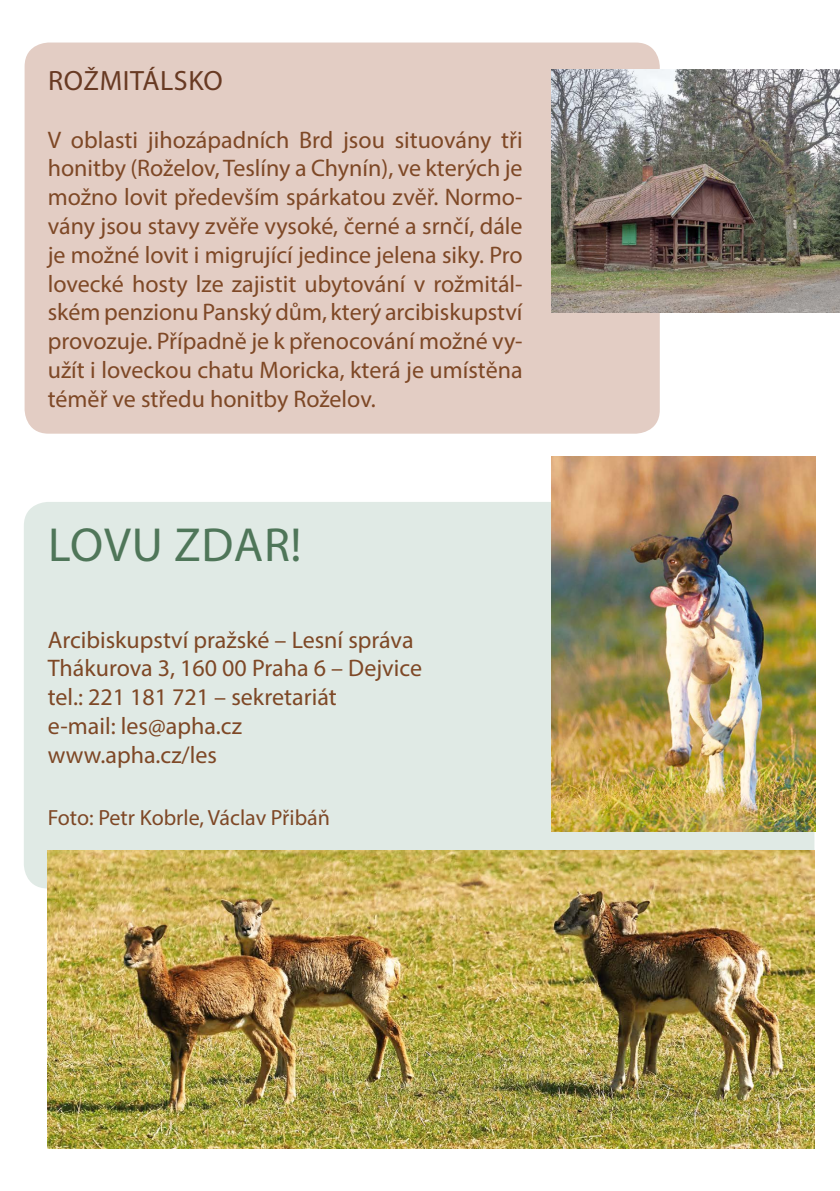
<style>
.page{position:relative;width:840px;height:1191px;background:#fff}
.page>*{position:absolute;margin:0;border:0;box-sizing:border-box;transform-origin:0 0}
.t1{font:48px "Myriad Pro";letter-spacing:.02em;color:#4f7659}
.t2{font:28px "Myriad Pro";letter-spacing:.02em;color:#683a23}
.t3{font:24px/28.8px "Myriad Pro";color:#7e4826;text-align:justify}
.t4{font:22px "Myriad Pro";color:#7e4826}
</style>
<div class="page">
<div style="left:24px;top:502px;width:790px;height:386px;background:#e0eae5;border-radius:24px"></div>
<div style="left:25px;top:43px;width:634px;height:391px;background:#e3cdc4;border-radius:24px"></div>
<img style="left:551px;top:69px;width:288px;height:243px">
<img style="left:551px;top:456px;width:263px;height:376px">
<img style="left:48px;top:850px;width:766px;height:298px">
<p class="t2" style="left:48px;top:63px;width:176px">ROŽMITÁLSKO</p>
<p class="t3" style="left:48px;top:125px;width:476px">V oblasti jihozápadních Brd jsou situovány tři honitby (Roželov, Teslíny a Chynín), ve kterých je možno lovit především spárkatou zvěř. Normo&shy;vány jsou stavy zvěře vysoké, černé a srnčí, dále je možné lovit i migrující jedince jelena siky. Pro lovecké hosty lze zajistit ubytování v rožmitál&shy;ském penzionu Panský dům, který arcibiskupství provozuje. Případně je k přenocování možné vy&shy;užít i loveckou chatu Moricka, která je umístěna téměř ve středu honitby Roželov.</p>
<h1 class="t1" style="left:48px;top:515px;width:255px">LOVU ZDAR!</h1>
<p class="t3" style="left:48px;top:624px;width:375px;text-align:left">Arcibiskupství pražské – Lesní správa<br>Thákurova 3, 160 00 Praha 6 – Dejvice tel.: 221 181 721 – sekretariát<br>e-mail: les@apha.cz<br>www.apha.cz/les</p>
<p class="t4" style="left:48px;top:803px;width:284px">Foto: Petr Kobrle, Václav Přibáň</p>
</div>
